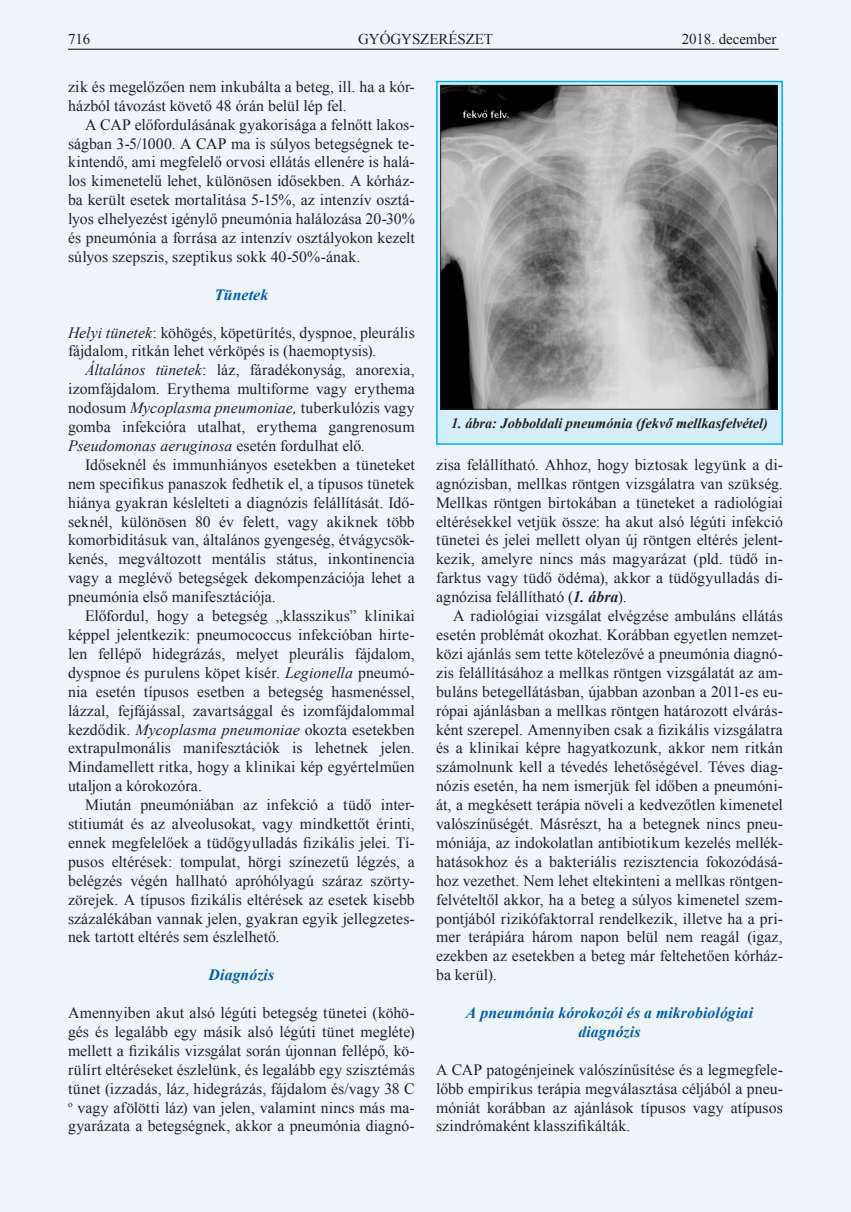
<style>
.page{position:relative;width:851px;height:1212px;background:#fff}
.page>*{position:absolute;margin:0;border:0;box-sizing:border-box;transform-origin:0 0}
.kenyér{font:15.75px/18.9px "Times New Roman";letter-spacing:.005em;color:#231f20;text-align:justify}
.kenyér_tompa{font:15.75px/18.9px "Times New Roman";color:#231f20;text-align:justify}
.alcím_1{font:italic 700 15.75px/18.9px "Times New Roman";letter-spacing:.005em;color:#015dab;text-align:center}
.t1{font:15px "Times New Roman";letter-spacing:-.005em;color:#231f20}
.képalá{font:italic 700 14.25px "Times New Roman";color:#231f20}
.s1{font-style:italic}
.s2{font-weight:700;font-style:italic}
</style>
<div class="page">
<div style="left:0;top:0;width:850px;height:1212px;background:#edf5fb"></div>
<hr style="left:68px;top:49px;width:710px;height:1px;background:#231f20">
<div style="left:437px;top:82px;width:345px;height:362px;background:#d4effb"></div>
<div style="left:436px;top:81px;width:346px;height:364px;border:2px solid #00aeef"></div>
<img style="left:442px;top:87px;width:333px;height:320px">
<div style="left:440px;top:85px;width:337px;height:324px;border:1px solid #231f20"></div>
<p class="t1" style="left:68px;top:29px;width:24px">716</p>
<p class="t1" style="left:358px;top:29px;width:136px">GYÓGYSZERÉSZET</p>
<p class="t1" style="left:681px;top:29px;width:96px">2018. december</p>
<p class="kenyér" style="left:68px;top:77px;width:348px">zik és megelőzően nem inkubálta a beteg, ill. ha a kór&shy;házból távozást követő 48 órán belül lép fel.</p>
<p class="kenyér" style="left:68px;top:115px;width:348px;text-indent:17px">A CAP előfordulásának gyakorisága a felnőtt lakos&shy;ságban 3-5/1000. A CAP ma is súlyos betegségnek te&shy;kintendő, ami megfelelő orvosi ellátás ellenére is halá&shy;los kimenetelű lehet, különösen idősekben. A kórház&shy;ba került esetek mortalitása 5-15%, az intenzív osztá&shy;lyos elhelyezést igénylő pneumónia halálozása 20-30% és pneumónia a forrása az intenzív osztályokon kezelt súlyos szepszis, szeptikus sokk 40-50%-ának.</p>
<p class="alcím_1" style="left:214px;top:285px;width:55px">Tünetek</p>
<p class="kenyér_tompa" style="left:68px;top:323px;width:348px"><span class="s1">Helyi tünetek</span>: köhögés, köpetürítés, dyspnoe, pleurális fájdalom, ritkán lehet vérköpés is (haemoptysis).</p>
<p class="kenyér" style="left:68px;top:360px;width:348px;text-indent:17px"><span class="s1">Általános tünetek</span>: láz, fáradékonyság, anorexia, izomfájdalom. Erythema multiforme vagy erythema nodosum <span class="s1">Mycoplasma pneumoniae,</span> tuberkulózis vagy gomba infekcióra utalhat, erythema gangrenosum <span class="s1">Pseudomonas aeruginosa</span> esetén fordulhat elő.</p>
<p class="kenyér" style="left:68px;top:455px;width:348px;text-indent:17px">Időseknél és immunhiányos esetekben a tüneteket nem specifikus panaszok fedhetik el, a típusos tünetek hiánya gyakran késlelteti a diagnózis felállítását. Idő&shy;seknél, különösen 80 év felett, vagy akiknek több komorbiditásuk van, általános gyengeség, étvágycsök&shy;kenés, megváltozott mentális státus, inkontinencia vagy a meglévő betegségek dekompenzációja lehet a pneumónia első manifesztációja.</p>
<p class="kenyér" style="left:68px;top:606px;width:348px;text-indent:17px">Előfordul, hogy a betegség „klasszikus” klinikai képpel jelentkezik: pneumococcus infekcióban hirte&shy;len fellépő hidegrázás, melyet pleurális fájdalom, dyspnoe és purulens köpet kísér. <span class="s1">Legionella</span> pneumó&shy;nia esetén típusos esetben a betegség hasmenéssel, lázzal, fejfájással, zavartsággal és izomfájdalommal kezdődik. <span class="s1">Mycoplasma pneumoniae</span> okozta esetekben extrapulmonális manifesztációk is lehetnek jelen.<br>Mindamellett ritka, hogy a klinikai kép egyértelműen utaljon a kórokozóra.</p>
<p class="kenyér" style="left:68px;top:795px;width:348px;text-indent:17px">Miután pneumóniában az infekció a tüdő inter&shy;stitiumát és az alveolusokat, vagy mindkettőt érinti, ennek megfelelőek a tüdőgyulladás fizikális jelei. Tí&shy;pusos eltérések: tompulat, hörgi színezetű légzés, a belégzés végén hallható apróhólyagú száraz szörty&shy;zörejek. A típusos fizikális eltérések az esetek kisebb százalékában vannak jelen, gyakran egyik jellegzetes&shy;nek tartott eltérés sem észlelhető.</p>
<p class="alcím_1" style="left:208px;top:965px;width:67px">Diagnózis</p>
<p class="kenyér_tompa" style="left:68px;top:1003px;width:348px">Amennyiben akut alsó légúti betegség tünetei (köhö&shy;gés és legalább egy másik alsó légúti tünet megléte) mellett a fizikális vizsgálat során újonnan fellépő, kö&shy;rülírt eltéréseket észlelünk, és legalább egy szisztémás tünet (izzadás, láz, hidegrázás, fájdalom és/vagy 38 C <sup>o</sup> vagy afölötti láz) van jelen, valamint nincs más ma&shy;gyarázata a betegségnek, akkor a pneumónia diagnó-</p>
<p class="képalá" style="left:451px;top:413px;width:318px">1. ábra: Jobboldali pneumónia (fekvő mellkasfelvétel)</p>
<p class="kenyér_tompa" style="left:436px;top:455px;width:348px">zisa felállítható. Ahhoz, hogy biztosak legyünk a di&shy;agnózisban, mellkas röntgen vizsgálatra van szükség.<br>Mellkas röntgen birtokában a tüneteket a radiológiai eltérésekkel vetjük össze: ha akut alsó légúti infekció tünetei és jelei mellett olyan új röntgen eltérés jelent&shy;kezik, amelyre nincs más magyarázat (pld. tüdő in&shy;farktus vagy tüdő ödéma), akkor a tüdőgyulladás di&shy;agnózisa felállítható (<span class="s2">1. ábra</span>).</p>
<p class="kenyér" style="left:436px;top:606px;width:348px;text-indent:17px">A radiológiai vizsgálat elvégzése ambuláns ellátás esetén problémát okozhat. Korábban egyetlen nemzet&shy;közi ajánlás sem tette kötelezővé a pneumónia diagnó&shy;zis felállításához a mellkas röntgen vizsgálatát az am&shy;buláns betegellátásban, újabban azonban a 2011-es eu&shy;rópai ajánlásban a mellkas röntgen határozott elvárás&shy;ként szerepel. Amennyiben csak a fizikális vizsgálatra és a klinikai képre hagyatkozunk, akkor nem ritkán számolnunk kell a tévedés lehetőségével. Téves diag&shy;nózis esetén, ha nem ismerjük fel időben a pneumóni&shy;át, a megkésett terápia növeli a kedvezőtlen kimenetel valószínűségét. Másrészt, ha a betegnek nincs pneu&shy;móniája, az indokolatlan antibiotikum kezelés mellék&shy;hatásokhoz és a bakteriális rezisztencia fokozódásá&shy;hoz vezethet. Nem lehet eltekinteni a mellkas röntgen&shy;felvételtől akkor, ha a beteg a súlyos kimenetel szem&shy;pontjából rizikófaktorral rendelkezik, illetve ha a pri&shy;mer terápiára három napon belül nem reagál (igaz, ezekben az esetekben a beteg már feltehetően kórház&shy;ba kerül).</p>
<p class="alcím_1" style="left:466px;top:1003px;width:288px">A pneumónia kórokozói és a mikrobiológiai diagnózis</p>
<p class="kenyér_tompa" style="left:436px;top:1060px;width:348px">A CAP patogénjeinek valószínűsítése és a legmegfele&shy;lőbb empirikus terápia megválasztása céljából a pneu&shy;móniát korábban az ajánlások típusos vagy atípusos szindrómaként klasszifikálták.</p>
</div>
